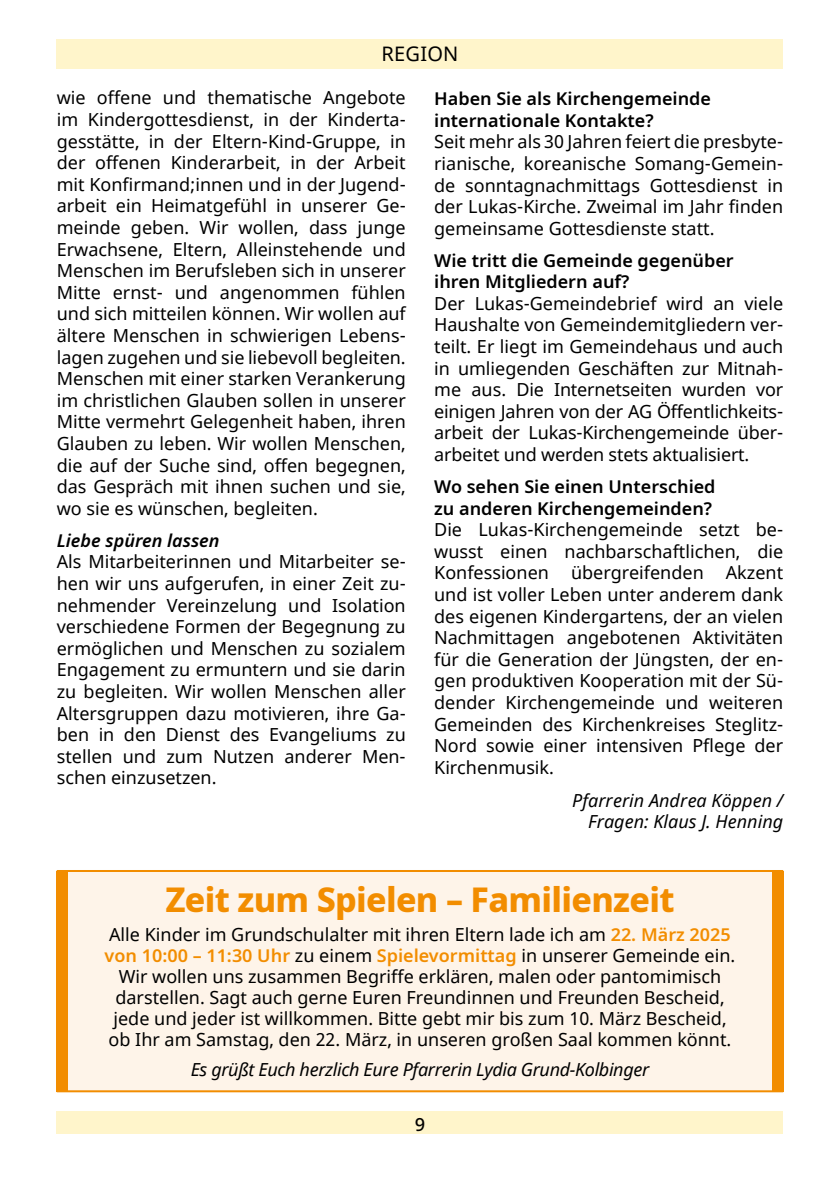
<style>
.page{position:relative;width:840px;height:1191px;background:#fff}
.page>*{position:absolute;margin:0;border:0;box-sizing:border-box;transform-origin:0 0}
.t1{font:800 34px "Noto Sans";letter-spacing:-.02em;color:#f28d00}
.t2{font:20px "Noto Sans";letter-spacing:.01em;color:#000}
.t3{font:18px/21.6px "Noto Sans";color:#000;text-align:justify}
.t4{font:600 18px/21.6px "Noto Sans";color:#000}
.t5{font:italic 18px "Noto Sans";letter-spacing:-.02em;color:#000}
.t6{font:italic 18px/21.6px "Noto Sans";color:#000;text-align:right}
.t7{font:italic 600 18px "Noto Sans";color:#000}
.t8{font:500 18px "Noto Sans";color:#000}
.s1{font-weight:600;color:#f28d00}
</style>
<div class="page">
<div style="left:57px;top:1111px;width:725px;height:23px;background:#fff5cb"></div>
<div style="left:57px;top:40px;width:725px;height:29px;background:#fff5cb"></div>
<div style="left:58px;top:871px;width:723px;height:220px;background:#fef4e9"></div>
<div style="left:57px;top:870px;width:725px;height:222px;border:2px solid #f28d00"></div>
<div style="left:57px;top:871px;width:11px;height:220px;background:#f28d00"></div>
<div style="left:771px;top:871px;width:11px;height:220px;background:#f28d00"></div>
<p class="t2" style="left:381px;top:40px;width:78px">REGION</p>
<p class="t3" style="left:57px;top:88px;width:350px">wie offene und thematische Angebote im Kindergottesdienst, in der Kinderta&shy;gesstätte, in der Eltern-Kind-Gruppe, in der offenen Kinderarbeit, in der Arbeit mit Konfirmand;innen und in der Jugend&shy;arbeit ein Heimatgefühl in unserer Ge&shy;meinde geben. Wir wollen, dass junge Erwachsene, Eltern, Alleinstehende und Menschen im Berufsleben sich in unserer Mitte ernst- und angenommen fühlen und sich mitteilen können. Wir wollen auf ältere Menschen in schwierigen Lebens&shy;lagen zugehen und sie liebevoll begleiten.<br>Menschen mit einer starken Verankerung im christlichen Glauben sollen in unserer Mitte vermehrt Gelegenheit haben, ihren Glauben zu leben. Wir wollen Menschen, die auf der Suche sind, offen begegnen, das Gespräch mit ihnen suchen und sie, wo sie es wünschen, begleiten.</p>
<p class="t7" style="left:57px;top:527px;width:164px">Liebe spüren lassen</p>
<p class="t3" style="left:57px;top:551px;width:350px">Als Mitarbeiterinnen und Mitarbeiter se&shy;hen wir uns aufgerufen, in einer Zeit zu&shy;nehmender Vereinzelung und Isolation verschiedene Formen der Begegnung zu ermöglichen und Menschen zu sozialem Engagement zu ermuntern und sie darin zu begleiten. Wir wollen Menschen aller Altersgruppen dazu motivieren, ihre Ga&shy;ben in den Dienst des Evangeliums zu stellen und zum Nutzen anderer Men&shy;schen einzusetzen.</p>
<p class="t4" style="left:434px;top:88px;width:278px">Haben Sie als Kirchengemeinde internationale Kontakte?</p>
<p class="t3" style="left:434px;top:132px;width:350px">Seit mehr als 30 Jahren feiert die presbyte&shy;rianische, koreanische Somang-Gemein&shy;de sonntagnachmittags Gottesdienst in der Lukas-Kirche. Zweimal im Jahr finden gemeinsame Gottesdienste statt.</p>
<p class="t4" style="left:434px;top:250px;width:301px">Wie tritt die Gemeinde gegenüber ihren Mitgliedern auf?</p>
<p class="t3" style="left:434px;top:293px;width:350px">Der Lukas-Gemeindebrief wird an viele Haushalte von Gemeindemitgliedern ver&shy;teilt. Er liegt im Gemeindehaus und auch in umliegenden Geschäften zur Mitnah&shy;me aus. Die Internetseiten wurden vor einigen Jahren von der AG Öffentlichkeits&shy;arbeit der Lukas-Kirchengemeinde über&shy;arbeitet und werden stets aktualisiert.</p>
<p class="t4" style="left:434px;top:476px;width:283px">Wo sehen Sie einen Unterschied zu anderen Kirchengemeinden?</p>
<p class="t3" style="left:434px;top:519px;width:350px">Die Lukas-Kirchengemeinde setzt be&shy;wusst einen nachbarschaftlichen, die Konfessionen übergreifenden Akzent und ist voller Leben unter anderem dank des eigenen Kindergartens, der an vielen Nachmittagen angebotenen Aktivitäten für die Generation der Jüngsten, der en&shy;gen produktiven Kooperation mit der Sü&shy;dender Kirchengemeinde und weiteren Gemeinden des Kirchenkreises Steglitz-Nord sowie einer intensiven Pflege der Kirchenmusik.</p>
<p class="t6" style="left:572px;top:789px;width:212px">Pfarrerin Andrea Köppen /<br>Fragen: Klaus J. Henning</p>
<h1 class="t1" style="left:165px;top:874px;width:510px">Zeit zum Spielen – Familienzeit</h1>
<p class="t3" style="left:104px;top:924px;width:632px;line-height:21px;text-align:center">Alle Kinder im Grundschulalter mit ihren Eltern lade ich am <span class="s1">22. März 2025 von 10:00 – 11:30 Uhr</span> zu einem <span class="s1">Spielevormittag</span> in unserer Gemeinde ein.<br>Wir wollen uns zusammen Begriffe erklären, malen oder pantomimisch darstellen. Sagt auch gerne Euren Freundinnen und Freunden Bescheid, jede und jeder ist willkommen. Bitte gebt mir bis zum 10. März Bescheid, ob Ihr am Samstag, den 22. März, in unseren großen Saal kommen könnt.</p>
<p class="t5" style="left:191px;top:1056px;width:460px">Es grüßt Euch herzlich Eure Pfarrerin Lydia Grund-Kolbinger</p>
<p class="t8" style="left:414px;top:1111px;width:12px">9</p>
</div>
